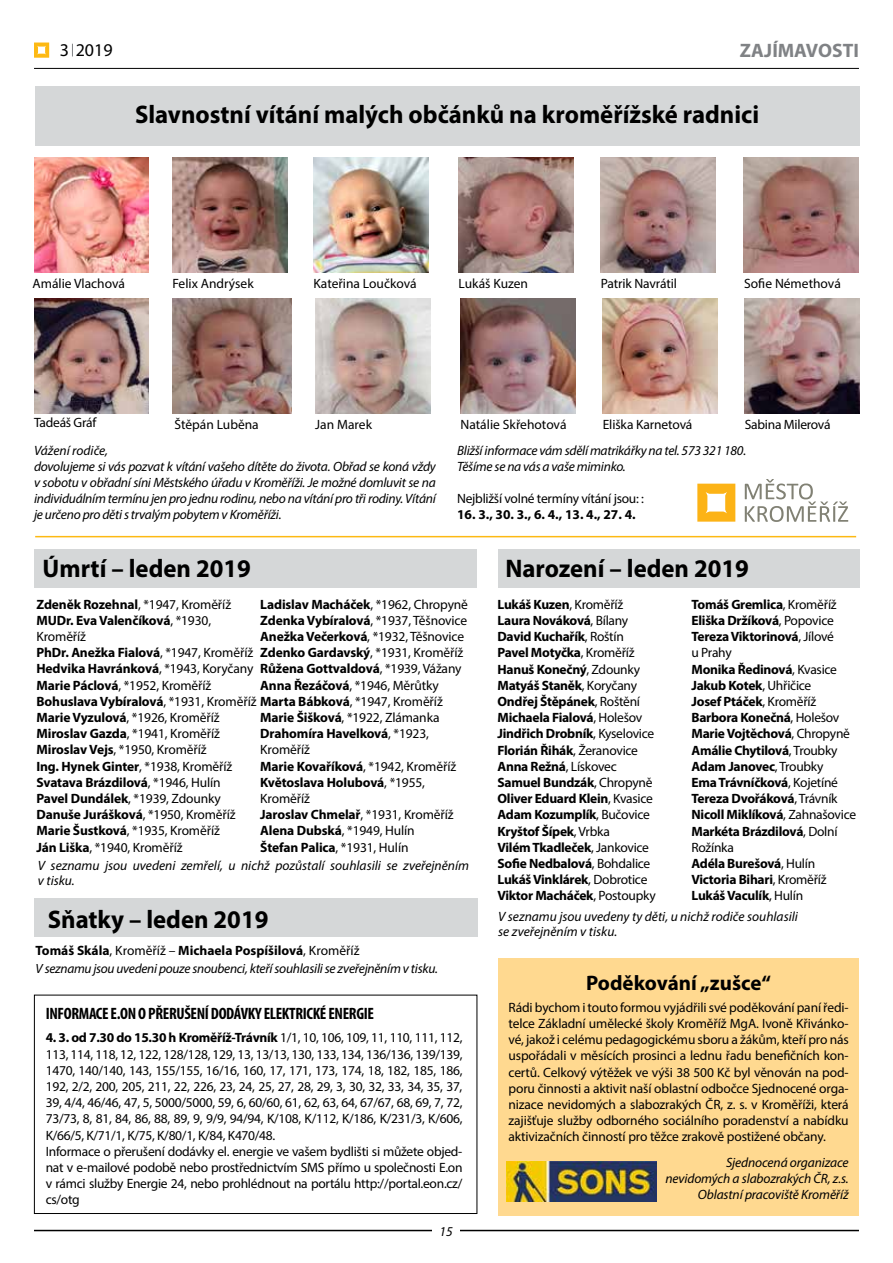
<style>
.page{position:relative;width:893px;height:1263px;background:#fff}
.page>*{position:absolute;margin:0;border:0;box-sizing:border-box;transform-origin:0 0}
.t1{font:700 25.5px "Myriad Pro";color:#000}
.t2{font:700 21px "Myriad Pro";color:#000}
.t3{font:700 19.5px "Myriad Pro";color:#808285}
.t4{font:18px "Myriad Pro";color:#000}
.t5{font:700 condensed 16.5px "Myriad Pro";letter-spacing:-.02em;color:#000}
.t6{font:13.5px/16.2px "Myriad Pro";letter-spacing:-.02em;color:#000}
.t7{font:700 13.5px/16.2px "Myriad Pro";letter-spacing:-.02em;color:#000}
.t8{font:italic 13.5px/16.2px "Myriad Pro";letter-spacing:-.02em;color:#000}
.t9{font:italic 13.5px/15px "Myriad Pro";color:#000}
.t10{font:13.5px "Myriad Pro";color:#000}
.s1{font-weight:700}
.s2{font-weight:400}
.s3{font-weight:700;font-style:normal}
.s4{font-style:normal}
.s5{font-size:13.35px}
</style>
<div class="page">
<div style="left:34px;top:898px;width:443px;height:38px;background:#d5d7d8"></div>
<hr style="left:34px;top:1230px;width:825px;height:1px;background:#000">
<hr style="left:34px;top:68px;width:825px;height:1px;background:#000">
<div style="left:433px;top:1225px;width:27px;height:10px;background:#fff"></div>
<svg style="left:34px;top:43px;width:15px;height:15px"></svg>
<svg style="left:72px;top:44px;width:1px;height:12px"></svg>
<div style="left:498px;top:550px;width:362px;height:38px;background:#d5d7d8"></div>
<div style="left:34px;top:549px;width:442px;height:39px;background:#d5d7d8"></div>
<div style="left:35px;top:86px;width:825px;height:59px;background:#d5d7d8"></div>
<img style="left:34px;top:157px;width:115px;height:115px">
<img style="left:172px;top:157px;width:115px;height:115px">
<img style="left:313px;top:157px;width:115px;height:115px">
<img style="left:601px;top:157px;width:115px;height:115px">
<img style="left:458px;top:157px;width:115px;height:115px">
<img style="left:34px;top:299px;width:115px;height:115px">
<hr style="left:35px;top:536px;width:821px;height:1px;background:#fdb913">
<div style="left:34px;top:995px;width:443px;height:219px;border:1px solid #000"></div>
<img style="left:744px;top:157px;width:114px;height:115px">
<img style="left:172px;top:299px;width:119px;height:115px">
<img style="left:315px;top:299px;width:115px;height:115px">
<img style="left:603px;top:299px;width:115px;height:115px">
<img style="left:460px;top:299px;width:115px;height:115px">
<img style="left:745px;top:299px;width:115px;height:115px">
<div style="left:499px;top:958px;width:360px;height:258px;background:#ffd990"></div>
<img style="left:507px;top:1162px;width:150px;height:39px">
<svg style="left:745px;top:479px;width:103px;height:43px"></svg>
<svg style="left:697px;top:484px;width:38px;height:38px"></svg>
<h3 class="t4" style="left:60px;top:39px;width:54px">3 2019</h3>
<h3 class="t3" style="left:740px;top:38px;width:121px">ZAJÍMAVOSTI</h3>
<h1 class="t1" style="left:135px;top:98px;width:625px">Slavnostní vítání malých občánků na kroměřížské radnici</h1>
<p class="t10" style="left:33px;top:275px;width:94px">Amálie Vlachová</p>
<p class="t10" style="left:172px;top:275px;width:83px">Felix Andrýsek</p>
<p class="t10" style="left:313px;top:275px;width:105px">Kateřina Loučková</p>
<p class="t10" style="left:458px;top:275px;width:71px">Lukáš Kuzen</p>
<p class="t6" style="left:601px;top:275px;width:78px">Patrik Navrátil</p>
<p class="t10" style="left:744px;top:275px;width:98px">Sofie Némethová</p>
<p class="t6" style="left:34px;top:414px;width:64px">Tadeáš Gráf</p>
<p class="t10" style="left:174px;top:416px;width:86px">Štěpán Luběna</p>
<p class="t10" style="left:315px;top:416px;width:58px">Jan Marek</p>
<p class="t10" style="left:460px;top:416px;width:108px">Natálie Skřehotová</p>
<p class="t6" style="left:603px;top:416px;width:91px">Eliška Karnetová</p>
<p class="t6" style="left:745px;top:416px;width:87px">Sabina Milerová</p>
<p class="t8" style="left:34px;top:442px;width:403px">Vážení rodiče,<br>dovolujeme si vás pozvat k vítání vašeho dítěte do života. Obřad se koná vždy v sobotu v obřadní síni Městského úřadu v Kroměříži. Je možné domluvit se na individuálním termínu jen pro jednu rodinu, nebo na vítání pro tři rodiny. Vítání je určeno pro děti s trvalým pobytem v Kroměříži.</p>
<p class="t8" style="left:457px;top:442px;width:291px">Bližší informace vám sdělí matrikářky na tel. 573 321 180.<br>Těšíme se na vás a vaše miminko.</p>
<p class="t6" style="left:457px;top:490px;width:188px">Nejbližší volné termíny vítání jsou: :</p>
<p class="t7" style="left:457px;top:506px;width:180px">16. 3., 30. 3., 6. 4., 13. 4., 27. 4.</p>
<h1 class="t1" style="left:43px;top:551px;width:210px">Úmrtí – leden 2019</h1>
<h1 class="t1" style="left:505px;top:552px;width:245px">Narození – leden 2019</h1>
<p class="t6" style="left:36px;top:596px;width:408px"><span class="s1">Zdeněk Rozehnal</span>, *1947, Kroměříž<br><span class="s1">MUDr. Eva Valenčíková</span>, *1930,<br>Kroměříž<br><span class="s1">PhDr. Anežka Fialová</span>, *1947, Kroměříž<br><span class="s1">Hedvika Havránková</span>, *1943, Koryčany<br><span class="s1">Marie Páclová</span>, *1952, Kroměříž<br><span class="s1">Bohuslava Vybíralová</span>, *1931, Kroměříž <span class="s1">Marta Bábková</span>, *1947, Kroměříž <span class="s1">Marie Vyzulová</span>, *1926, Kroměříž<br><span class="s1">Miroslav Gazda</span>, *1941, Kroměříž<br><span class="s1">Miroslav Vejs</span>, *1950, Kroměříž<br><span class="s1">Ing. Hynek Ginter</span>, *1938, Kroměříž<br><span class="s1">Svatava Brázdilová</span>, *1946, Hulín<br><span class="s1">Pavel Dundálek</span>, *1939, Zdounky<br><span class="s1">Danuše Jurášková</span>, *1950, Kroměříž<br><span class="s1">Marie Šustková</span>, *1935, Kroměříž<br><span class="s1">Ján Liška</span>, *1940, Kroměříž</p>
<p class="t7" style="left:260px;top:595px;width:209px">Ladislav Macháček<span class="s2">, *1962, Chropyně </span>Zdenka Vybíralová<span class="s2">, *1937, Těšnovice </span>Anežka Večerková<span class="s2">, *1932, Těšnovice </span>Zdenko Gardavský<span class="s2">, *1931, Kroměříž </span>Růžena Gottvaldová<span class="s2">, *1939, Vážany </span>Anna Řezáčová<span class="s2">, *1946, Měrůtky</span></p>
<p class="t7" style="left:260px;top:709px;width:197px">Marie Šišková<span class="s2">, *1922, Zlámanka<br></span>Drahomíra Havelková<span class="s2">, *1923,<br>Kroměříž<br></span>Marie Kovaříková<span class="s2">, *1942, Kroměříž<br></span>Květoslava Holubová<span class="s2">, *1955,<br>Kroměříž<br></span>Jaroslav Chmelař<span class="s2">, *1931, Kroměříž<br></span>Alena Dubská<span class="s2">, *1949, Hulín<br></span>Štefan Palica<span class="s2">, *1931, Hulín</span></p>
<p class="t9" style="left:38px;top:858px;width:433px">V seznamu jsou uvedeni zemřelí, u nichž pozůstalí souhlasili se zveřejněním v tisku.</p>
<h1 class="t1" style="left:48px;top:902px;width:222px">Sňatky – leden 2019</h1>
<p class="t8" style="left:36px;top:941px;width:404px;line-height:17.9px"><span class="s3">Tomáš Skála</span><span class="s4">, Kroměříž –</span> <span class="s3">Michaela Pospíšilová</span><span class="s4">, Kroměříž<br></span><span class="s5">V seznamu jsou uvedeni pouze snoubenci,</span> kteří souhlasili se zveřejněním v tisku.</p>
<p class="t5" style="left:46px;top:1003px;width:330px">INFORMACE E.ON O PŘERUŠENÍ DODÁVKY ELEKTRICKÉ ENERGIE</p>
<p class="t6" style="left:46px;top:1029px;width:418px"><span class="s1">4. 3. od 7.30 do 15.30 h Kroměříž-Trávník</span> 1/1, 10, 106, 109, 11, 110, 111, 112, 113, 114, 118, 12, 122, 128/128, 129, 13, 13/13, 130, 133, 134, 136/136, 139/139, 1470, 140/140, 143, 155/155, 16/16, 160, 17, 171, 173, 174, 18, 182, 185, 186, 192, 2/2, 200, 205, 211, 22, 226, 23, 24, 25, 27, 28, 29, 3, 30, 32, 33, 34, 35, 37, 39, 4/4, 46/46, 47, 5, 5000/5000, 59, 6, 60/60, 61, 62, 63, 64, 67/67, 68, 69, 7, 72, 73/73, 8, 81, 84, 86, 88, 89, 9, 9/9, 94/94, K/108, K/112, K/186, K/231/3, K/606, K/66/5, K/71/1, K/75, K/80/1, K/84, K470/48.<br>Informace o přerušení dodávky el. energie ve vašem bydlišti si můžete objed&shy;nat v e-mailové podobě nebo prostřednictvím SMS přímo u společnosti E.on v rámci služby Energie 24, nebo prohlédnout na portálu http://portal.eon.cz/ cs/otg</p>
<p class="t8" style="left:439px;top:1223px;width:15px">15</p>
<p class="t7" style="left:497px;top:596px;width:160px">Lukáš Kuzen<span class="s2">, Kroměříž<br></span>Laura Nováková<span class="s2">, Bílany<br></span>David Kuchařík<span class="s2">, Roštín<br></span>Pavel Motyčka<span class="s2">, Kroměříž<br></span>Hanuš Konečný<span class="s2">, Zdounky<br></span>Matyáš Staněk<span class="s2">, Koryčany<br></span>Ondřej Štěpánek<span class="s2">, Roštění<br></span>Michaela Fialová<span class="s2">, Holešov<br></span>Jindřich Drobník<span class="s2">, Kyselovice<br></span>Florián Řihák<span class="s2">, Žeranovice<br></span>Anna Režná<span class="s2">, Lískovec<br></span>Samuel Bundzák<span class="s2">, Chropyně<br></span>Oliver Eduard Klein<span class="s2">, Kvasice<br></span>Adam Kozumplík<span class="s2">, Bučovice<br></span>Kryštof Šípek<span class="s2">, Vrbka<br></span>Vilém Tkadleček<span class="s2">, Jankovice<br></span>Sofie Nedbalová<span class="s2">, Bohdalice<br></span>Lukáš Vinklárek<span class="s2">, Dobrotice<br></span>Viktor Macháček<span class="s2">, Postoupky</span></p>
<p class="t7" style="left:691px;top:596px;width:166px">Tomáš Gremlica<span class="s2">, Kroměříž<br></span>Eliška Držíková<span class="s2">, Popovice<br></span>Tereza Viktorinová<span class="s2">, Jílové<br>u Prahy<br></span>Monika Ředinová<span class="s2">, Kvasice<br></span>Jakub Kotek<span class="s2">, Uhřičice<br></span>Josef Ptáček<span class="s2">, Kroměříž<br></span>Barbora Konečná<span class="s2">, Holešov<br></span>Marie Vojtěchová<span class="s2">, Chropyně<br></span>Amálie Chytilová<span class="s2">, Troubky<br></span>Adam Janovec<span class="s2">, Troubky<br></span>Ema Trávníčková<span class="s2">, Kojetíné<br></span>Tereza Dvořáková<span class="s2">, Trávník<br></span>Nicoll Miklíková<span class="s2">, Zahnašovice<br></span>Markéta Brázdilová<span class="s2">, Dolní<br>Rožínka<br></span>Adéla Burešová<span class="s2">, Hulín<br></span>Victoria Bihari<span class="s2">, Kroměříž<br></span>Lukáš Vaculík<span class="s2">, Hulín</span></p>
<p class="t9" style="left:498px;top:909px;width:301px">V seznamu jsou uvedeny ty děti, u nichž rodiče souhlasili se zveřejněním v tisku.</p>
<h2 class="t2" style="left:586px;top:969px;width:186px">Poděkování „zušce“</h2>
<p class="t6" style="left:508px;top:999px;width:342px;text-align:justify">Rádi bychom i touto formou vyjádřili své poděkování paní ředi&shy;telce Základní umělecké školy Kroměříž MgA. Ivoně Křivánko&shy;vé, jakož i celému pedagogickému sboru a žákům, kteří pro nás uspořádali v měsících prosinci a lednu řadu benefičních kon&shy;certů. Celkový výtěžek ve výši 38 500 Kč byl věnován na pod&shy;poru činnosti a aktivit naší oblastní odbočce Sjednocené orga&shy;nizace nevidomých a slabozrakých ČR, z. s. v Kroměříži, která zajišťuje služby odborného sociálního poradenství a nabídku aktivizačních činností pro těžce zrakově postižené občany.</p>
<p class="t8" style="left:665px;top:1154px;width:185px;text-align:right">Sjednocená organizace nevidomých a slabozrakých ČR, z.s.<br>Oblastní pracoviště Kroměříž</p>
</div>
